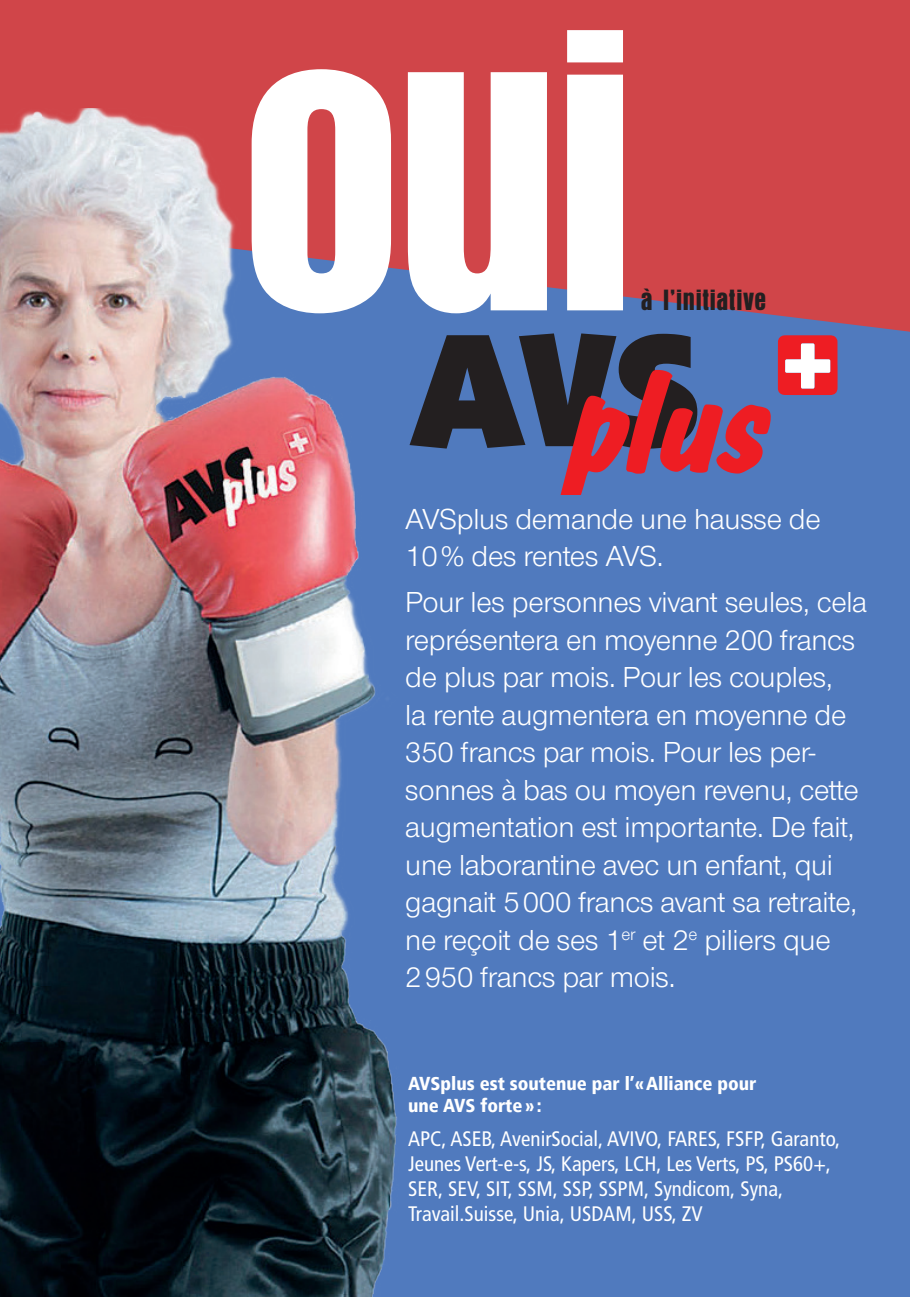
<style>
.page{position:relative;width:910px;height:1297px;background:#507abe}
.page>*{position:absolute;margin:0;border:0;box-sizing:border-box;transform-origin:0 0}
.t1{font:420px "Anzeigen Gro";color:#fff}
.t2{font:30.6px "Anzeigen Gro";letter-spacing:.02em;color:#231f20}
.t3{font:30px/37.5px "Nimbus San Nov";letter-spacing:-.01em;color:#fff}
.t4{font:condensed 21px/25.2px "Frutiger LT";color:#fff}
.t5{font:900 condensed 18.6px/22.5px "Frutiger LT";color:#fff}
</style>
<div class="page">
<div style="left:0;top:0;width:869px;height:327px;background:#d04549"></div>
<img style="left:0;top:108px;width:407px;height:1189px">
<div style="left:869px;top:0;width:41px;height:332px;background:#d04549"></div>
<svg style="left:410px;top:333px;width:361px;height:161px"></svg>
<svg style="left:778px;top:335px;width:60px;height:60px;background:#ed6067"></svg>
<h1 class="t1" style="left:240px;top:-57px;width:399px">oui</h1>
<p class="t2" style="left:641px;top:284px;width:127px">à l’initiative</p>
<p class="t3" style="left:405px;top:500px;width:417px">AVSplus demande une hausse de<br>10% des rentes AVS.</p>
<p class="t3" style="left:405px;top:584px;width:463px">Pour les personnes vivant seules, cela représentera en moyenne 200 francs de plus par mois. Pour les couples,<br>la rente augmentera en moyenne de 350 francs par mois. Pour les per&shy;sonnes à bas ou moyen revenu, cette augmentation est importante. De fait, une laborantine avec un enfant, qui gagnait 5000 francs avant sa retraite, ne reçoit de ses 1<sup>er</sup> et 2<sup>e</sup> piliers que 2950 francs par mois.</p>
<p class="t5" style="left:408px;top:1072px;width:350px">AVSplus est soutenue par l’«Alliance pour une AVS forte»:</p>
<p class="t4" style="left:408px;top:1126px;width:433px">APC, ASEB, AvenirSocial, AVIVO, FARES, FSFP, Garanto, Jeunes Vert-e-s, JS, Kapers, LCH, Les Verts, PS, PS60+, SER, SEV, SIT, SSM, SSP, SSPM, Syndicom, Syna, Travail.Suisse, Unia, USDAM, USS, ZV</p>
</div>
